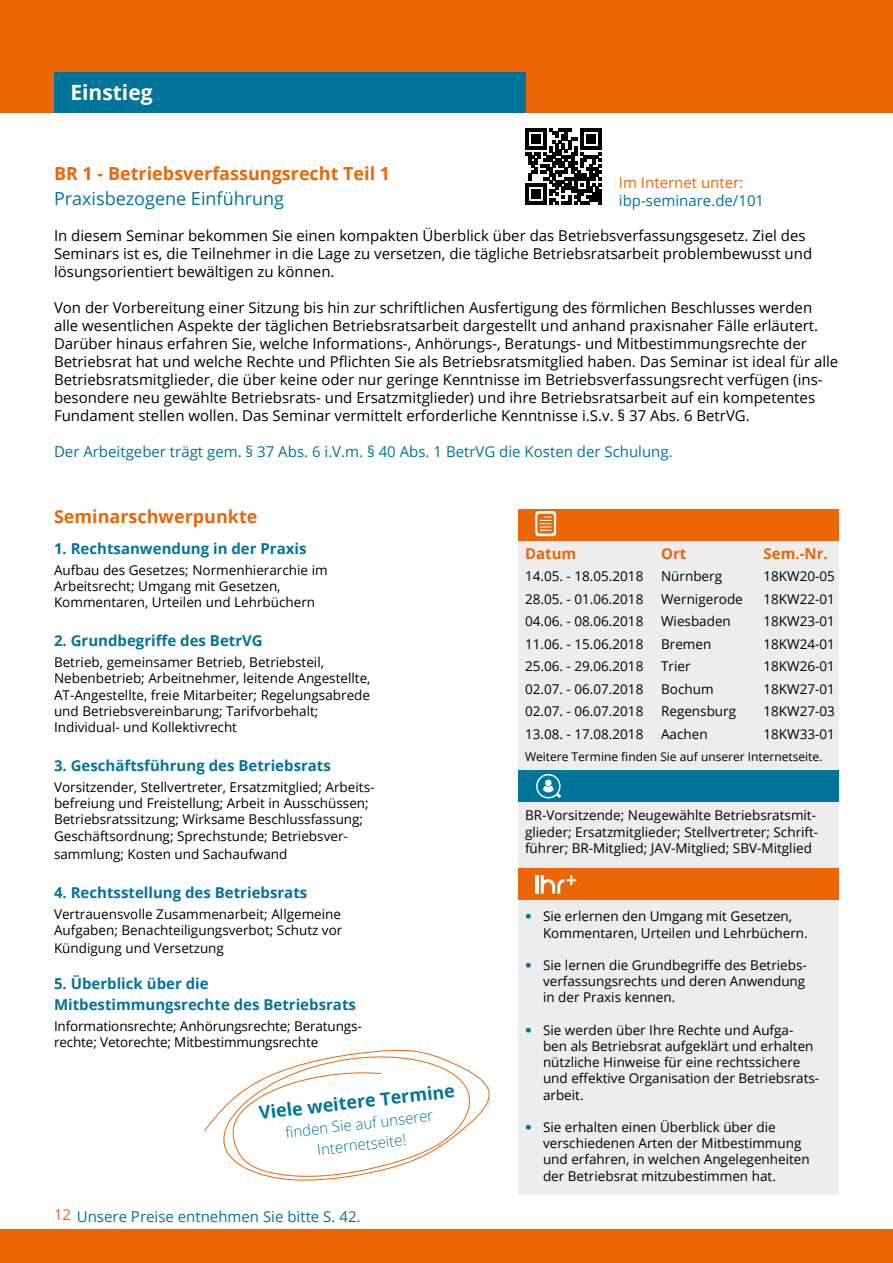
<style>
.page{position:relative;width:893px;height:1263px;background:#fff}
.page>*{position:absolute;margin:0;border:0;box-sizing:border-box;transform-origin:0 0}
.t1{font:700 21px "Open Sans";color:#fff}
.t2{font:700 18px "Open Sans";color:#ec6608}
.t3{font:18px "Open Sans";color:#007499}
.t4{font:700 18px "Open Sans";color:#007499}
.t5{font:15px/18px "Open Sans";color:#000}
.t6{font:700 15px/21px "Open Sans";color:#007499}
.t7{font:15px "Open Sans";color:#007499}
.t8{font:300 15px/21px "Open Sans";color:#007499;text-align:center}
.t9{font:700 15px "Open Sans";color:#ec6608}
.t10{font:15px "Open Sans";color:#ec6608}
.t11{font:13.5px/16.2px "Open Sans";color:#000}
.t12{font:12px "Open Sans";color:#000}
.s1{color:#ec6608}
.s2{font-family:"Helvetica Neue";font-weight:300;color:#007499}
</style>
<div class="page">
<div style="left:0;top:0;width:893px;height:113px;background:#ec6608"></div>
<div style="left:0;top:1229px;width:893px;height:34px;background:#ec6608"></div>
<div style="left:518px;top:529px;width:321px;height:666px;background:#ededed"></div>
<div style="left:54px;top:72px;width:471px;height:41px;background:#007499"></div>
<div style="left:518px;top:771px;width:321px;height:31px;background:#007499"></div>
<svg style="left:536px;top:774px;width:25px;height:25px"></svg>
<div style="left:545px;top:779px;width:7px;height:7px;background:#fff;border-radius:50%"></div>
<div style="left:518px;top:509px;width:321px;height:31px;background:#ec6608"></div>
<svg style="left:535px;top:511px;width:21px;height:25px"></svg>
<div style="left:518px;top:868px;width:321px;height:32px;background:#ec6608"></div>
<hr style="left:535px;top:875px;width:4px;height:18px;background:#fff">
<svg style="left:541px;top:875px;width:35px;height:18px"></svg>
<svg style="left:204px;top:1049px;width:286px;height:132px"></svg>
<svg style="left:525px;top:128px;width:76px;height:76px"></svg>
<h1 class="t1" style="left:70px;top:78px;width:84px">Einstieg</h1>
<h2 class="t2" style="left:54px;top:160px;width:338px">BR 1 - Betriebsverfassungsrecht Teil 1</h2>
<h2 class="t3" style="left:54px;top:186px;width:232px">Praxisbezogene Einführung</h2>
<p class="t5" style="left:54px;top:226px;width:760px">In diesem Seminar bekommen Sie einen kompakten Überblick über das Betriebsverfassungsgesetz. Ziel des<br>Seminars ist es, die Teilnehmer in die Lage zu versetzen, die tägliche Betriebsratsarbeit problembewusst und lösungsorientiert bewältigen zu können.</p>
<p class="t5" style="left:54px;top:298px;width:786px">Von der Vorbereitung einer Sitzung bis hin zur schriftlichen Ausfertigung des förmlichen Beschlusses werden alle wesentlichen Aspekte der täglichen Betriebsratsarbeit dargestellt und anhand praxisnaher Fälle erläutert.<br>Darüber hinaus erfahren Sie, welche Informations-, Anhörungs-, Beratungs- und Mitbestimmungsrechte der Betriebsrat hat und welche Rechte und Pflichten Sie als Betriebsratsmitglied haben. Das Seminar ist ideal für alle Betriebsratsmitglieder, die über keine oder nur geringe Kenntnisse im Betriebsverfassungsrecht verfügen (ins&shy;besondere neu gewählte Betriebsrats- und Ersatzmitglieder) und ihre Betriebsratsarbeit auf ein kompetentes Fundament stellen wollen. Das Seminar vermittelt erforderliche Kenntnisse i.S.v. § 37 Abs. 6 BetrVG.</p>
<p class="t7" style="left:54px;top:441px;width:620px">Der Arbeitgeber trägt gem. § 37 Abs. 6 i.V.m. § 40 Abs. 1 BetrVG die Kosten der Schulung.</p>
<p class="t10" style="left:619px;top:172px;width:126px">Im Internet unter:</p>
<p class="t7" style="left:619px;top:190px;width:147px">ibp-seminare.de/101</p>
<h2 class="t2" style="left:54px;top:504px;width:205px">Seminarschwerpunkte</h2>
<p class="t6" style="left:54px;top:537px;width:254px">1. Rechtsanwendung in der Praxis</p>
<p class="t11" style="left:54px;top:561px;width:275px">Aufbau des Gesetzes; Normenhierarchie im<br>Arbeitsrecht; Umgang mit Gesetzen,<br>Kommentaren, Urteilen und Lehrbüchern</p>
<p class="t6" style="left:54px;top:630px;width:210px">2. Grundbegriffe des BetrVG</p>
<p class="t11" style="left:54px;top:654px;width:318px">Betrieb, gemeinsamer Betrieb, Betriebsteil, Nebenbetrieb; Arbeitnehmer, leitende Angestellte, AT-Angestellte, freie Mitarbeiter; Regelungsabrede und Betriebsvereinbarung; Tarifvorbehalt; Individual- und Kollektivrecht</p>
<p class="t6" style="left:54px;top:755px;width:278px">3. Geschäftsführung des Betriebsrats</p>
<p class="t11" style="left:54px;top:779px;width:322px">Vorsitzender, Stellvertreter, Ersatzmitglied; Arbeits&shy;befreiung und Freistellung; Arbeit in Ausschüssen; Betriebsratssitzung; Wirksame Beschlussfassung; Geschäftsordnung; Sprechstunde; Betriebsver-</p>
<p class="t11" style="left:54px;top:845px;width:235px">sammlung; Kosten und Sachaufwand</p>
<p class="t6" style="left:54px;top:881px;width:255px">4. Rechtsstellung des Betriebsrats</p>
<p class="t11" style="left:54px;top:905px;width:290px">Vertrauensvolle Zusammenarbeit; Allgemeine<br>Aufgaben; Benachteiligungsverbot; Schutz vor</p>
<p class="t11" style="left:54px;top:939px;width:171px">Kündigung und Versetzung</p>
<p class="t6" style="left:54px;top:972px;width:303px">5. Überblick über die<br>Mitbestimmungsrechte des Betriebsrats</p>
<p class="t11" style="left:54px;top:1017px;width:309px">Informationsrechte; Anhörungsrechte; Beratungs&shy;rechte; Vetorechte; Mitbestimmungsrechte</p>
<h2 class="t4" style="left:258px;top:1099px;width:198px;rotate:-6deg">Viele weitere Termine</h2>
<p class="t8" style="left:284px;top:1121px;width:150px;rotate:-6deg">fi nden Sie auf unserer<br>Internetseite!</p>
<p class="t7" style="left:54px;top:1206px;width:308px"><span class="s1">12</span> Unsere Preise entnehmen Sie bitte S. 42.</p>
<p class="t9" style="left:525px;top:543px;width:53px">Datum</p>
<p class="t9" style="left:661px;top:543px;width:27px">Ort</p>
<p class="t9" style="left:763px;top:543px;width:66px">Sem.-Nr.</p>
<p class="t11" style="left:525px;top:568px;width:120px">14.05. - 18.05.2018</p>
<p class="t11" style="left:661px;top:568px;width:63px">Nürnberg</p>
<p class="t11" style="left:763px;top:568px;width:73px">18KW20-05</p>
<p class="t11" style="left:525px;top:590px;width:120px">28.05. - 01.06.2018</p>
<p class="t11" style="left:661px;top:590px;width:83px">Wernigerode</p>
<p class="t11" style="left:763px;top:590px;width:73px">18KW22-01</p>
<p class="t11" style="left:525px;top:613px;width:120px">04.06. - 08.06.2018</p>
<p class="t11" style="left:661px;top:613px;width:71px">Wiesbaden</p>
<p class="t11" style="left:763px;top:613px;width:73px">18KW23-01</p>
<p class="t11" style="left:525px;top:635px;width:120px">11.06. - 15.06.2018</p>
<p class="t11" style="left:661px;top:635px;width:52px">Bremen</p>
<p class="t11" style="left:763px;top:635px;width:73px">18KW24-01</p>
<p class="t11" style="left:525px;top:658px;width:120px">25.06. - 29.06.2018</p>
<p class="t11" style="left:661px;top:658px;width:31px">Trier</p>
<p class="t11" style="left:763px;top:658px;width:73px">18KW26-01</p>
<p class="t11" style="left:525px;top:680px;width:120px">02.07. - 06.07.2018</p>
<p class="t11" style="left:661px;top:680px;width:54px">Bochum</p>
<p class="t11" style="left:763px;top:680px;width:73px">18KW27-01</p>
<p class="t11" style="left:525px;top:703px;width:120px">02.07. - 06.07.2018</p>
<p class="t11" style="left:661px;top:703px;width:77px">Regensburg</p>
<p class="t11" style="left:763px;top:703px;width:73px">18KW27-03</p>
<p class="t11" style="left:525px;top:725px;width:120px">13.08. - 17.08.2018</p>
<p class="t11" style="left:661px;top:725px;width:48px">Aachen</p>
<p class="t11" style="left:763px;top:725px;width:73px">18KW33-01</p>
<p class="t12" style="left:525px;top:748px;width:299px">Weitere Termine finden Sie auf unserer Internetseite.</p>
<p class="t11" style="left:525px;top:807px;width:295px">BR-Vorsitzende; Neugewählte Betriebsratsmit&shy;glieder; Ersatzmitglieder; Stellvertreter; Schrift&shy;führer; BR-Mitglied; JAV-Mitglied; SBV-Mitglied</p>
<p class="t11" style="left:543px;top:908px;width:266px;text-indent:-18px"><span class="s2">•</span> Sie erlernen den Umgang mit Gesetzen,<br>Kommentaren, Urteilen und Lehrbüchern.</p>
<p class="t11" style="left:543px;top:957px;width:265px;text-align:justify;text-indent:-18px"><span class="s2">•</span> Sie lernen die Grundbegriffe des Betriebs&shy;verfassungsrechts und deren Anwendung in der Praxis kennen.</p>
<p class="t11" style="left:543px;top:1021px;width:278px;text-indent:-18px"><span class="s2">•</span> Sie werden über Ihre Rechte und Aufga&shy;ben als Betriebsrat aufgeklärt und erhalten nützliche Hinweise für eine rechtssichere und effektive Organisation der Betriebsrats&shy;arbeit.</p>
<p class="t11" style="left:543px;top:1119px;width:268px;text-indent:-18px"><span class="s2">•</span> Sie erhalten einen Überblick über die verschiedenen Arten der Mitbestimmung und erfahren, in welchen Angelegenheiten der Betriebsrat mitzubestimmen hat.</p>
</div>
